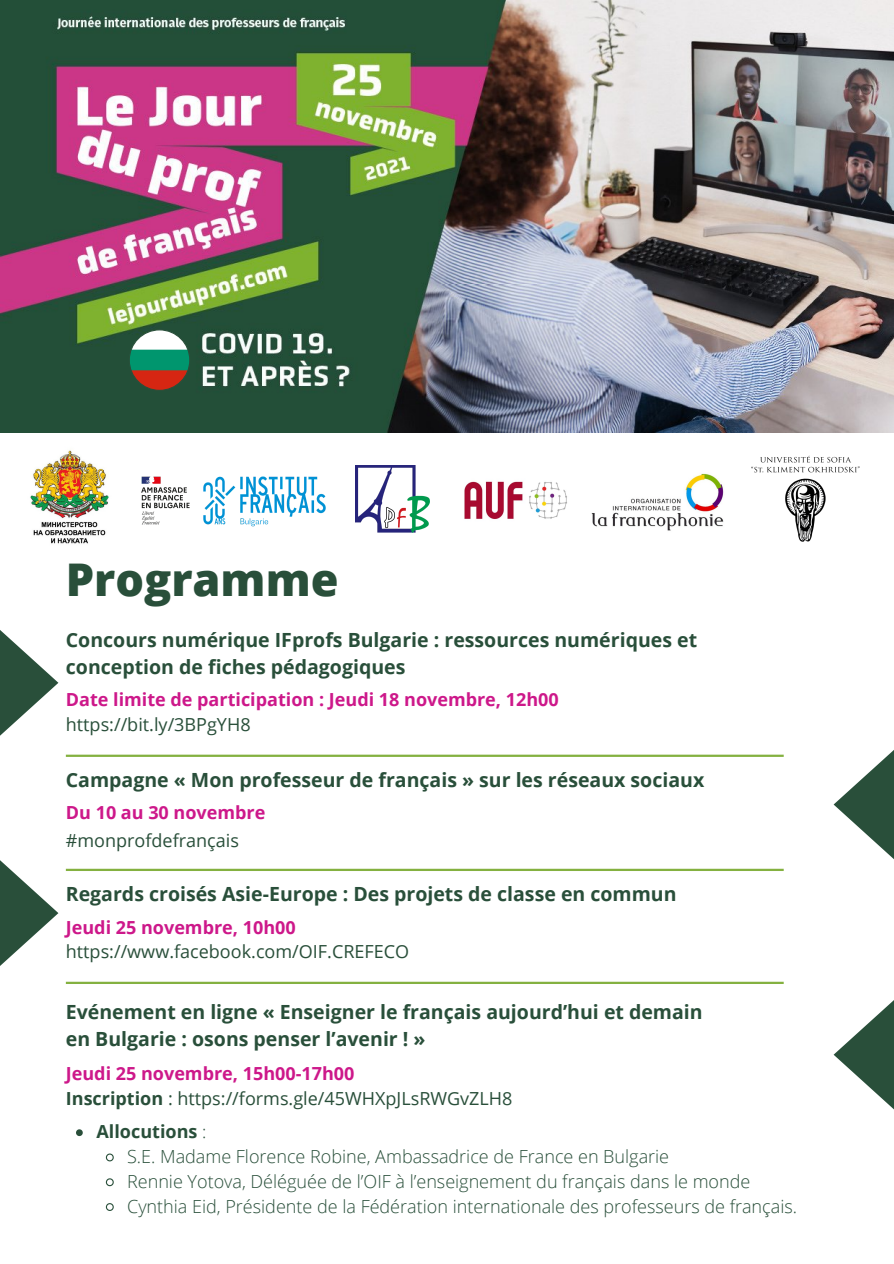
<style>
.page{position:relative;width:894px;height:1264px;background:#fff}
.page>*{position:absolute;margin:0;border:0;box-sizing:border-box;transform-origin:0 0}
.t1{font:800 45px "Open Sans";color:#294f3a}
.t2{font:700 19.5px/27px "Open Sans";color:#294f3a}
.t3{font:300 18px "Open Sans";color:#294f3a}
.t4{font:18px "Open Sans";color:#294f3a}
.t5{font:700 18px "Open Sans";color:#cd188a}
.t6{font:700 18px "Open Sans";color:#294f3a}
.s1{font-weight:700}
.s2{font-weight:300}
</style>
<div class="page">
<img style="left:0;top:0;width:893px;height:432px">
<svg style="left:129px;top:329px;width:61px;height:62px"></svg>
<hr style="left:66px;top:754px;width:717px;height:3px;background:#84b140">
<hr style="left:66px;top:868px;width:717px;height:3px;background:#84b140">
<svg style="left:0;top:630px;width:58px;height:336px"></svg>
<svg style="left:833px;top:751px;width:60px;height:358px"></svg>
<hr style="left:66px;top:981px;width:717px;height:3px;background:#84b140">
<img style="left:141px;top:476px;width:185px;height:51px">
<img style="left:356px;top:465px;width:73px;height:68px">
<img style="left:751px;top:455px;width:108px;height:87px">
<img style="left:591px;top:473px;width:133px;height:58px">
<img style="left:464px;top:481px;width:103px;height:38px">
<img style="left:30px;top:450px;width:79px;height:94px">
<svg style="left:76px;top:1129px;width:7px;height:7px"></svg>
<svg style="left:105px;top:1153px;width:9px;height:9px"></svg>
<svg style="left:105px;top:1178px;width:9px;height:8px"></svg>
<svg style="left:105px;top:1203px;width:9px;height:8px"></svg>
<p class="t1" style="left:66px;top:547px;width:274px">Programme</p>
<p class="t2" style="left:66px;top:626px;width:632px">Concours numérique IFprofs Bulgarie : ressources numériques et conception de fiches pédagogiques</p>
<p class="t5" style="left:66px;top:687px;width:494px">Date limite de participation : Jeudi 18 novembre, 12h00</p>
<p class="t4" style="left:66px;top:711px;width:186px">https://bit.ly/3BPgYH8</p>
<p class="t2" style="left:66px;top:766px;width:639px">Campagne « Mon professeur de français » sur les réseaux sociaux</p>
<p class="t5" style="left:66px;top:800px;width:201px">Du 10 au 30 novembre</p>
<p class="t4" style="left:66px;top:828px;width:174px">#monprofdefrançais</p>
<p class="t2" style="left:66px;top:879px;width:612px">Regards croisés Asie-Europe : Des projets de classe en commun</p>
<p class="t5" style="left:66px;top:914px;width:231px">Jeudi 25 novembre, 10h00</p>
<p class="t4" style="left:66px;top:939px;width:345px">https://www.facebook.com/OIF.CREFECO</p>
<p class="t2" style="left:66px;top:998px;width:638px">Evénement en ligne « Enseigner le français aujourd’hui et demain en Bulgarie : osons penser l’avenir ! »</p>
<p class="t5" style="left:66px;top:1060px;width:290px">Jeudi 25 novembre, 15h00-17h00</p>
<p class="t4" style="left:66px;top:1085px;width:448px"><span class="s1">Inscription</span> : https://forms.gle/45WHXpJLsRWGvZLH8</p>
<p class="t6" style="left:96px;top:1119px;width:111px">Allocutions <span class="s2">:</span></p>
<p class="t3" style="left:127px;top:1143px;width:543px">S.E. Madame Florence Robine, Ambassadrice de France en Bulgarie</p>
<p class="t3" style="left:127px;top:1168px;width:624px">Rennie Yotova, Déléguée de l’OIF à l’enseignement du français dans le monde</p>
<p class="t3" style="left:127px;top:1193px;width:671px">Cynthia Eid, Présidente de la Fédération internationale des professeurs de français.</p>
</div>
